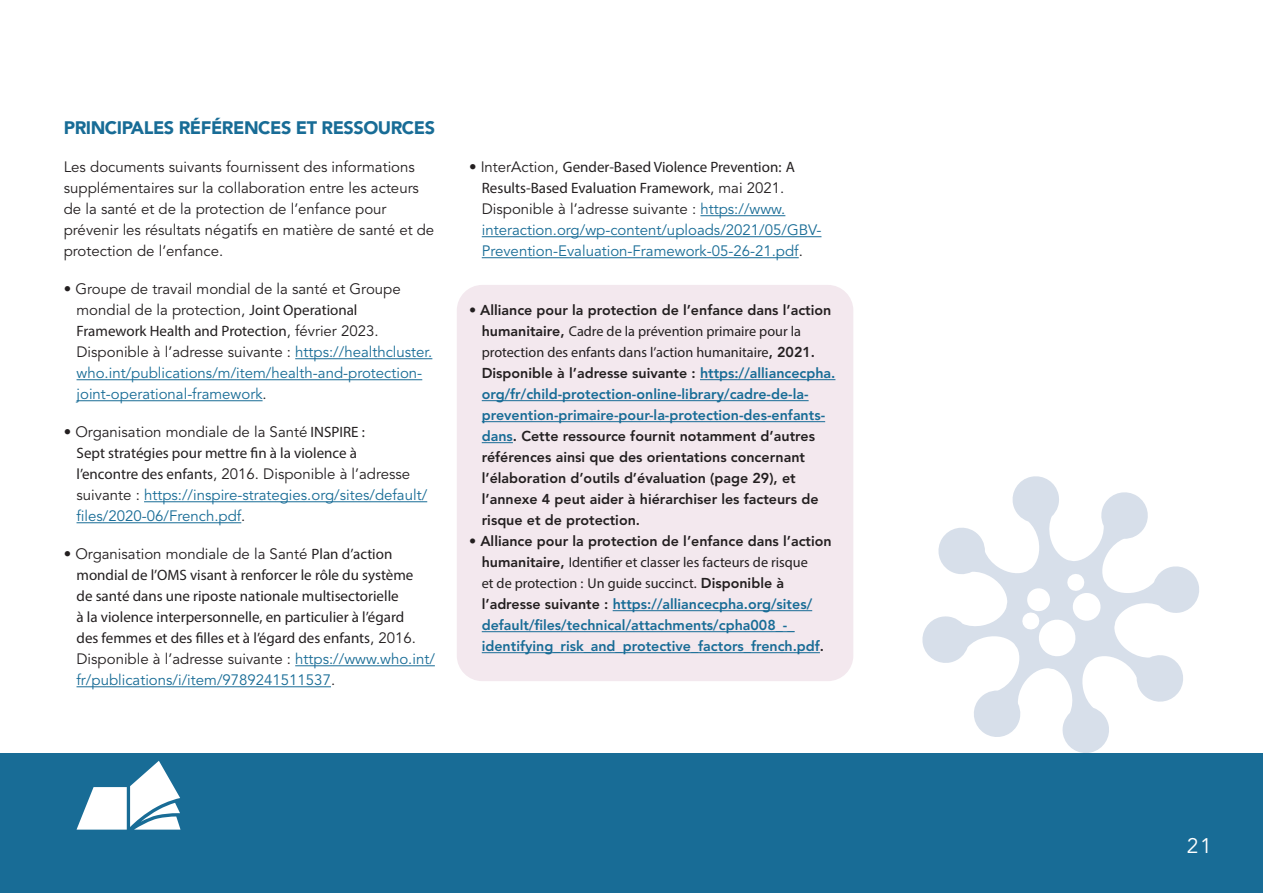
<style>
.page{position:relative;width:1263px;height:893px;background:#fff}
.page>*{position:absolute;margin:0;border:0;box-sizing:border-box;transform-origin:0 0}
.Heading{font:21px "Avenir LT Std";color:#fff}
.Subheading{font:900 18px "Avenir LT Std";letter-spacing:-.025em;color:#186c96}
.Body_bullet{font:15px/21px "Avenir LT Std";color:#231f20}
.Body_bullet-2{font:15px/21px "Avenir LT Std";color:#186c96}
.Body_bullet-3{font:15px/21px "Myriad Pro";color:#231f20}
.Body_bullet-4{font:800 14.25px/21px "Avenir LT Std";color:#231f20}
.Body_bullet-5{font:800 14.25px/21px "Avenir LT Std";color:#186c96}
.s1{font-family:"Myriad Pro"}
.s2{color:#186c96}
.s3{color:#231f20}
.s4{font-family:"Myriad Pro";color:#231f20}
.s5{font-family:"Avenir LT Std"}
.s6{font-family:"Avenir LT Std";color:#186c96}
.s7{font-weight:400}
.s8{font-family:"Myriad Pro";font-weight:400}
.s9{font-weight:400;color:#231f20}
.s10{font-family:"Myriad Pro";font-weight:400;color:#231f20}
</style>
<div class="page">
<div style="left:457px;top:285px;width:396px;height:396px;background:#f3e8ee;border-radius:26px"></div>
<div style="left:0;top:753px;width:1263px;height:140px;background:#186c96"></div>
<svg style="left:922px;top:476px;width:277px;height:277px"></svg>
<svg style="left:77px;top:761px;width:103px;height:69px"></svg>
<hr style="left:295px;top:358px;width:137px;height:1px;background:#186c96">
<hr style="left:77px;top:379px;width:345px;height:1px;background:#186c96">
<hr style="left:77px;top:400px;width:186px;height:1px;background:#186c96">
<hr style="left:144px;top:501px;width:283px;height:1px;background:#186c96">
<hr style="left:77px;top:522px;width:164px;height:1px;background:#186c96">
<hr style="left:295px;top:665px;width:140px;height:1px;background:#186c96">
<hr style="left:77px;top:686px;width:254px;height:1px;background:#186c96">
<hr style="left:700px;top:215px;width:85px;height:1px;background:#186c96">
<hr style="left:482px;top:236px;width:339px;height:1px;background:#186c96">
<hr style="left:482px;top:257px;width:317px;height:1px;background:#186c96">
<hr style="left:700px;top:379px;width:135px;height:1px;background:#186c96">
<hr style="left:482px;top:400px;width:327px;height:1px;background:#186c96">
<hr style="left:482px;top:421px;width:343px;height:1px;background:#186c96">
<hr style="left:482px;top:442px;width:31px;height:1px;background:#186c96">
<hr style="left:613px;top:610px;width:199px;height:1px;background:#186c96">
<hr style="left:482px;top:631px;width:312px;height:1px;background:#186c96">
<hr style="left:482px;top:652px;width:338px;height:1px;background:#186c96">
<p class="Subheading" style="left:64px;top:117px;width:373px">PRINCIPALES RÉFÉRENCES ET RESSOURCES</p>
<p class="Body_bullet" style="left:64px;top:157px;width:372px">Les documents suivants fournissent des informations supplémentaires sur la collaboration entre les acteurs de la santé et de la protection de l’enfance pour prévenir les résultats négatifs en matière de santé et de protection de l’enfance.</p>
<p class="Body_bullet" style="left:77px;top:279px;width:357px;text-indent:-13px">• Groupe de travail mondial de la santé et Groupe mondial de la protection, <span class="s1">Joint Operational<br>Framework Health and Protection</span>, février 2023.<br>Disponible à l’adresse suivante : <span class="s2">https://healthcluster. who.int/publications/m/item/health-and-protection&shy;joint-operational-framework</span>.</p>
<p class="Body_bullet-2" style="left:77px;top:422px;width:352px;text-indent:-13px"><span class="s3">• Organisation mondiale de la Santé</span> <span class="s4">INSPIRE :<br>Sept stratégies pour mettre fin à la violence à<br>l’encontre des enfants</span><span class="s3">, 2016. Disponible à l’adresse suivante :</span> https://inspire-strategies.org/sites/default/ files/2020-06/French.pdf<span class="s3">.</span></p>
<p class="Body_bullet-3" style="left:77px;top:543px;width:360px;text-indent:-13px"><span class="s5">• Organisation mondiale de la Santé</span> Plan d’action mondial de l’OMS visant à renforcer le rôle du système<br>de santé dans une riposte nationale multisectorielle<br>à la violence interpersonnelle, en particulier à l’égard<br>des femmes et des filles et à l’égard des enfants<span class="s5">, 2016.<br>Disponible à l’adresse suivante :</span> <span class="s6">https://www.who.int/ fr/publications/i/item/9789241511537</span><span class="s5">.</span></p>
<p class="Body_bullet-2" style="left:482px;top:157px;width:341px;text-indent:-13px"><span class="s3">• InterAction,</span> <span class="s4">Gender-Based Violence Prevention: A Results-Based Evaluation Framework</span><span class="s3">, mai 2021.<br>Disponible à l’adresse suivante :</span> https://www. interaction.org/wp-content/uploads/2021/05/GBV-Prevention-Evaluation-Framework-05-26-21.pdf<span class="s3">.</span></p>
<p class="Body_bullet-4" style="left:482px;top:300px;width:355px;text-indent:-13px"><span class="s7">•</span> Alliance pour la protection de l’enfance dans l’action humanitaire, <span class="s8">Cadre de la prévention primaire pour la protection des enfants dans l’action humanitaire</span>, 2021.<br>Disponible à l’adresse suivante : <span class="s2">https://alliancecpha. org/fr/child-protection-online-library/cadre-de-la&shy;prevention-primaire-pour-la-protection-des-enfants&shy;dans</span>. Cette ressource fournit notamment d’autres références ainsi que des orientations concernant l’élaboration d’outils d’évaluation (page 29), et l’annexe 4 peut aider à hiérarchiser les facteurs de risque et de protection.</p>
<p class="Body_bullet-5" style="left:482px;top:531px;width:351px;text-indent:-13px"><span class="s9">•</span> <span class="s3">Alliance pour la protection de l’enfance dans l’action humanitaire,</span> <span class="s10">Identifier et classer les facteurs de risque<br>et de protection : Un guide succinct.</span> <span class="s3">Disponible à l’adresse suivante :</span> https://alliancecpha.org/sites/ default/files/technical/attachments/cpha008_-_ identifying_risk_and_protective_factors_french.pdf<span class="s3">.</span></p>
<p class="Heading" style="left:1187px;top:833px;width:27px">21</p>
</div>
